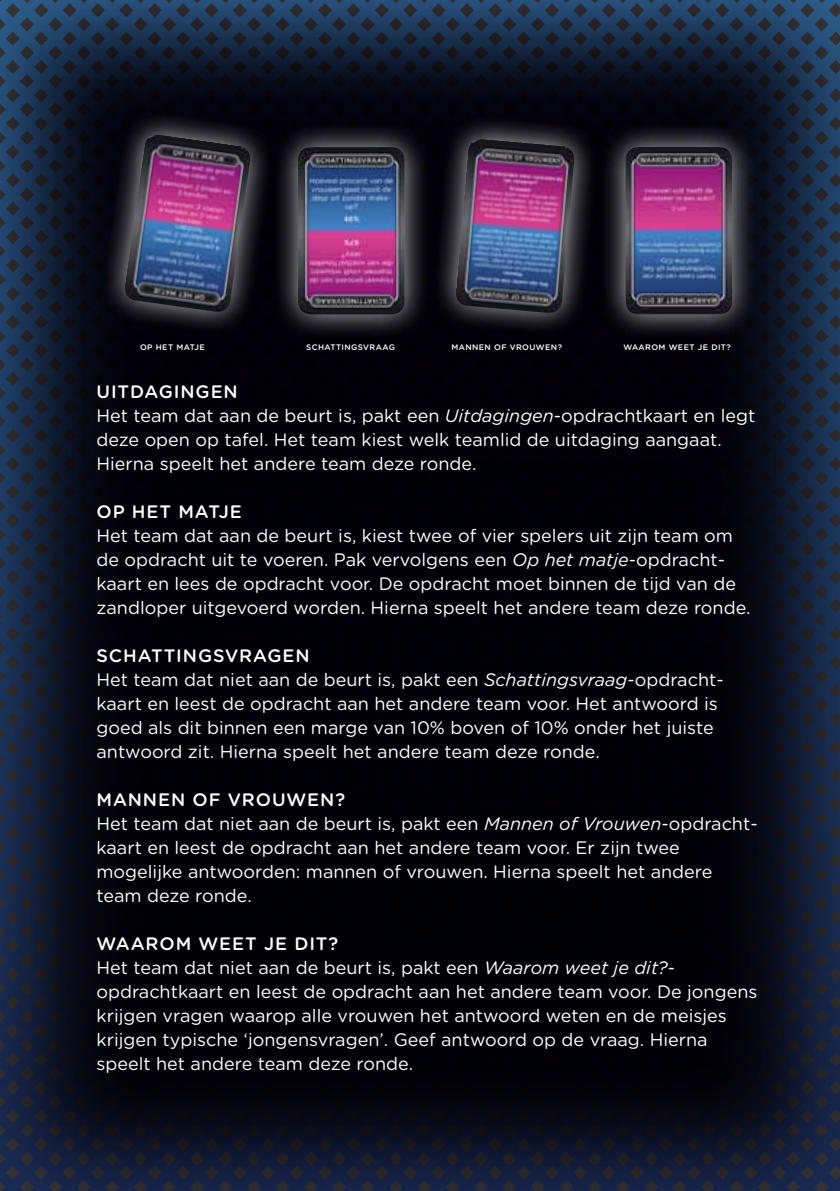
<style>
.page{position:relative;width:840px;height:1191px;background:#fff}
.page>*{position:absolute;margin:0;border:0;box-sizing:border-box;transform-origin:0 0}
.t1{font:18px/24px "Gotham Rounded";color:#fff}
.t2{font:500 18px "Gotham Rounded";letter-spacing:.05em;color:#fff}
.t3{font:500 8px "Gotham Rounded";letter-spacing:.05em;color:#fff}
.s1{font-weight:500}
.s2{font-style:italic}
</style>
<div class="page">
<svg style="left:839px;top:0;width:1px;height:1191px"></svg>
<img style="left:0;top:0;width:839px;height:1191px">
<svg style="left:93px;top:103px;width:189px;height:240px;background:#0b0a13"></svg>
<img style="left:123px;top:135px;width:128px;height:178px">
<div style="left:271px;top:120px;width:160px;height:221px;background:#fff;opacity:.75"></div>
<img style="left:298px;top:147px;width:106px;height:167px">
<svg style="left:425px;top:109px;width:179px;height:233px;background:#0d0c14"></svg>
<img style="left:454px;top:139px;width:121px;height:174px">
<div style="left:598px;top:120px;width:160px;height:221px;background:#fff;opacity:.75"></div>
<img style="left:625px;top:147px;width:106px;height:167px">
<p class="t3" style="left:140px;top:341px;width:66px">OP HET MATJE</p>
<p class="t3" style="left:306px;top:341px;width:90px">SCHATTI NGSVRAAG</p>
<p class="t3" style="left:451px;top:341px;width:112px">MANNEN OF VROUWEN?</p>
<p class="t3" style="left:623px;top:341px;width:109px">WAAROM WEET JE DIT?</p>
<p class="t1" style="left:96px;top:378px;width:660px"><span class="s1">UITDAGI NGEN<br></span>Het team dat aan de beurt is, pakt een <span class="s2">Uitdagingen</span>-opdrachtkaart en legt deze open op tafel. Het team kiest welk teamlid de uitdaging aangaat.<br>Hierna speelt het andere team deze ronde.</p>
<p class="t2" style="left:96px;top:498px;width:147px">OP HET MATJE</p>
<p class="t1" style="left:96px;top:522px;width:655px">Het team dat aan de beurt is, kiest twee of vier spelers uit zijn team om de opdracht uit te voeren. Pak vervolgens een <span class="s2">Op het matje</span>-opdracht&shy;kaart en lees de opdracht voor. De opdracht moet binnen de tijd van de zandloper uitgevoerd worden. Hierna speelt het andere team deze ronde.</p>
<p class="t1" style="left:96px;top:642px;width:628px"><span class="s1">SCHATTI NGSVRAGEN<br></span>Het team dat niet aan de beurt is, pakt een <span class="s2">Schattingsvraag</span>-opdracht&shy;kaart en leest de opdracht aan het andere team voor. Het antwoord is goed als dit binnen een marge van 10% boven of 10% onder het juiste antwoord zit. Hierna speelt het andere team deze ronde.</p>
<p class="t1" style="left:96px;top:786px;width:662px"><span class="s1">MANNEN OF VROUWEN?<br></span>Het team dat niet aan de beurt is, pakt een <span class="s2">Mannen of Vrouwen</span>-opdracht&shy;kaart en leest de opdracht aan het andere team voor. Er zijn twee mogelijke antwoorden: mannen of vrouwen. Hierna speelt het andere team deze ronde.</p>
<p class="t1" style="left:96px;top:930px;width:662px"><span class="s1">WAAROM WEET JE DIT?<br></span>Het team dat niet aan de beurt is, pakt een <span class="s2">Waarom weet je dit?</span>- opdrachtkaart en leest de opdracht aan het andere team voor. De jongens krijgen vragen waarop alle vrouwen het antwoord weten en de meisjes krijgen typische ‘jongensvragen’. Geef antwoord op de vraag. Hierna speelt het andere team deze ronde.</p>
</div>
